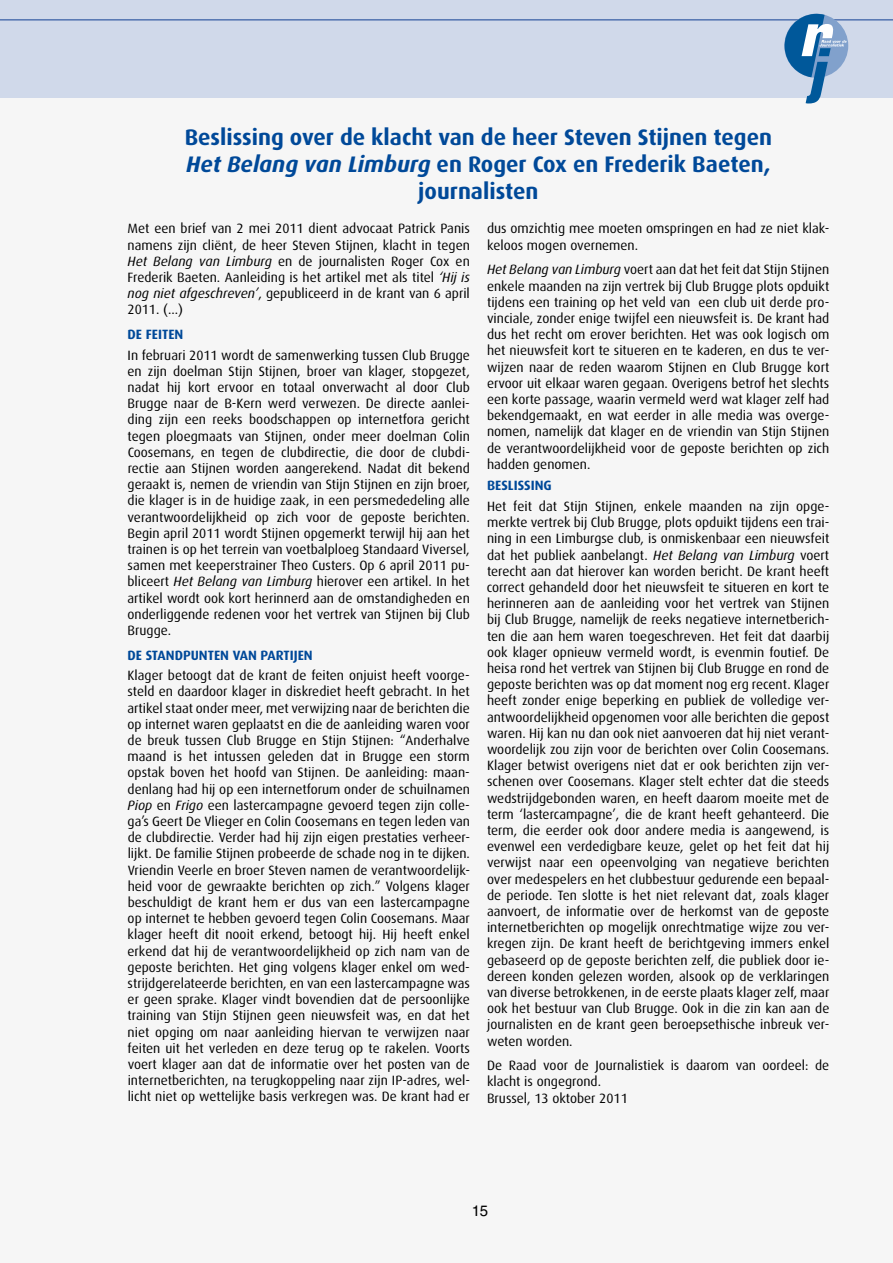
<style>
.page{position:relative;width:893px;height:1263px;background:#f6f6f6}
.page>*{position:absolute;margin:0;border:0;box-sizing:border-box;transform-origin:0 0}
.t1{font:700 22.5px/27px "Dax";color:#004999;text-align:center}
.t2{font:15px "Helvetica LT Std";color:#000}
.t3{font:13.5px/16.2px "Dax";color:#000;text-align:justify}
.t4{font:700 13.5px "Dax";color:#004999}
.s1{font-style:italic}
</style>
<div class="page">
<div style="left:0;top:0;width:893px;height:98px;background:#d0d9ea"></div>
<hr style="left:0;top:20px;width:893px;height:1px;background:#134094">
<svg style="left:784px;top:14px;width:63px;height:89px"></svg>
<h1 class="t1" style="left:185px;top:124px;width:589px">Beslissing over de klacht van de heer Steven Stijnen tegen<br><span class="s1">Het Belang van Limburg</span> en Roger Cox en Frederik Baeten, journalisten</h1>
<p class="t3" style="left:128px;top:221px;width:344px">Met een brief van 2 mei 2011 dient advocaat Patrick Panis namens zijn cliënt, de heer Steven Stijnen, klacht in tegen <span class="s1">Het Belang van Limburg</span> en de journalisten Roger Cox en Frederik Baeten. Aanleiding is het artikel met als titel <span class="s1">‘Hij is nog niet afgeschreven’</span>, gepubliceerd in de krant van 6 april 2011. (...)</p>
<p class="t4" style="left:128px;top:327px;width:57px">DE FEITEN</p>
<p class="t3" style="left:127px;top:347px;width:344px">In februari 2011 wordt de samenwerking tussen Club Brugge en zijn doelman Stijn Stijnen, broer van klager, stopgezet, nadat hij kort ervoor en totaal onverwacht al door Club Brugge naar de B-Kern werd verwezen. De directe aanlei&shy;ding zijn een reeks boodschappen op internetfora gericht tegen ploegmaats van Stijnen, onder meer doelman Colin Coosemans, en tegen de clubdirectie, die door de clubdi&shy;rectie aan Stijnen worden aangerekend. Nadat dit bekend geraakt is, nemen de vriendin van Stijn Stijnen en zijn broer, die klager is in de huidige zaak, in een persmededeling alle verantwoordelijkheid op zich voor de geposte berichten.<br>Begin april 2011 wordt Stijnen opgemerkt terwijl hij aan het trainen is op het terrein van voetbalploeg Standaard Viversel, samen met keeperstrainer Theo Custers. Op 6 april 2011 pu&shy;bliceert <span class="s1">Het Belang van Limburg</span> hierover een artikel. In het artikel wordt ook kort herinnerd aan de omstandigheden en onderliggende redenen voor het vertrek van Stijnen bij Club Brugge.</p>
<p class="t4" style="left:128px;top:647px;width:187px">DE STANDPUNTEN VAN PARTIJEN</p>
<p class="t3" style="left:128px;top:667px;width:344px">Klager betoogt dat de krant de feiten onjuist heeft voorge&shy;steld en daardoor klager in diskrediet heeft gebracht. In het artikel staat onder meer, met verwijzing naar de berichten die op internet waren geplaatst en die de aanleiding waren voor de breuk tussen Club Brugge en Stijn Stijnen: “Anderhalve maand is het intussen geleden dat in Brugge een storm opstak boven het hoofd van Stijnen. De aanleiding: maan&shy;denlang had hij op een internetforum onder de schuilnamen <span class="s1">Piop</span> en <span class="s1">Frigo</span> een lastercampagne gevoerd tegen zijn colle&shy;ga’s Geert De Vlieger en Colin Coosemans en tegen leden van de clubdirectie. Verder had hij zijn eigen prestaties verheer&shy;lijkt. De familie Stijnen probeerde de schade nog in te dijken.<br>Vriendin Veerle en broer Steven namen de verantwoordelijk&shy;heid voor de gewraakte berichten op zich.” Volgens klager beschuldigt de krant hem er dus van een lastercampagne op internet te hebben gevoerd tegen Colin Coosemans. Maar klager heeft dit nooit erkend, betoogt hij. Hij heeft enkel erkend dat hij de verantwoordelijkheid op zich nam van de geposte berichten. Het ging volgens klager enkel om wed&shy;strijdgerelateerde berichten, en van een lastercampagne was er geen sprake. Klager vindt bovendien dat de persoonlijke training van Stijn Stijnen geen nieuwsfeit was, en dat het niet opging om naar aanleiding hiervan te verwijzen naar feiten uit het verleden en deze terug op te rakelen. Voorts voert klager aan dat de informatie over het posten van de internetberichten, na terugkoppeling naar zijn IP-adres, wel&shy;licht niet op wettelijke basis verkregen was. De krant had er</p>
<p class="t3" style="left:487px;top:221px;width:344px">dus omzichtig mee moeten omspringen en had ze niet klak&shy;keloos mogen overnemen.</p>
<p class="t3" style="left:487px;top:262px;width:344px"><span class="s1">Het Belang van Limburg</span> voert aan dat het feit dat Stijn Stijnen enkele maanden na zijn vertrek bij Club Brugge plots opduikt tijdens een training op het veld van een club uit derde pro&shy;vinciale, zonder enige twijfel een nieuwsfeit is. De krant had dus het recht om erover berichten. Het was ook logisch om het nieuwsfeit kort te situeren en te kaderen, en dus te ver&shy;wijzen naar de reden waarom Stijnen en Club Brugge kort ervoor uit elkaar waren gegaan. Overigens betrof het slechts een korte passage, waarin vermeld werd wat klager zelf had bekendgemaakt, en wat eerder in alle media was overge&shy;nomen, namelijk dat klager en de vriendin van Stijn Stijnen de verantwoordelijkheid voor de geposte berichten op zich hadden genomen.</p>
<p class="t4" style="left:487px;top:478px;width:66px">BESLISSING</p>
<p class="t3" style="left:487px;top:498px;width:344px">Het feit dat Stijn Stijnen, enkele maanden na zijn opge&shy;merkte vertrek bij Club Brugge, plots opduikt tijdens een trai&shy;ning in een Limburgse club, is onmiskenbaar een nieuwsfeit dat het publiek aanbelangt. <span class="s1">Het Belang van Limburg</span> voert terecht aan dat hierover kan worden bericht. De krant heeft correct gehandeld door het nieuwsfeit te situeren en kort te herinneren aan de aanleiding voor het vertrek van Stijnen bij Club Brugge, namelijk de reeks negatieve internetberich&shy;ten die aan hem waren toegeschreven. Het feit dat daarbij ook klager opnieuw vermeld wordt, is evenmin foutief. De heisa rond het vertrek van Stijnen bij Club Brugge en rond de geposte berichten was op dat moment nog erg recent. Klager heeft zonder enige beperking en publiek de volledige ver&shy;antwoordelijkheid opgenomen voor alle berichten die gepost waren. Hij kan nu dan ook niet aanvoeren dat hij niet verant&shy;woordelijk zou zijn voor de berichten over Colin Coosemans.<br>Klager betwist overigens niet dat er ook berichten zijn ver&shy;schenen over Coosemans. Klager stelt echter dat die steeds wedstrijdgebonden waren, en heeft daarom moeite met de term ‘lastercampagne’, die de krant heeft gehanteerd. Die term, die eerder ook door andere media is aangewend, is evenwel een verdedigbare keuze, gelet op het feit dat hij verwijst naar een opeenvolging van negatieve berichten over medespelers en het clubbestuur gedurende een bepaal&shy;de periode. Ten slotte is het niet relevant dat, zoals klager aanvoert, de informatie over de herkomst van de geposte internetberichten op mogelijk onrechtmatige wijze zou ver&shy;kregen zijn. De krant heeft de berichtgeving immers enkel gebaseerd op de geposte berichten zelf, die publiek door ie&shy;dereen konden gelezen worden, alsook op de verklaringen van diverse betrokkenen, in de eerste plaats klager zelf, maar ook het bestuur van Club Brugge. Ook in die zin kan aan de journalisten en de krant geen beroepsethische inbreuk ver&shy;weten worden.</p>
<p class="t3" style="left:487px;top:1058px;width:344px;text-align:left">De Raad voor de Journalistiek is daarom van oordeel: de klacht is ongegrond.<br>Brussel, 13 oktober 2011</p>
<p class="t2" style="left:472px;top:1202px;width:18px">15</p>
</div>
